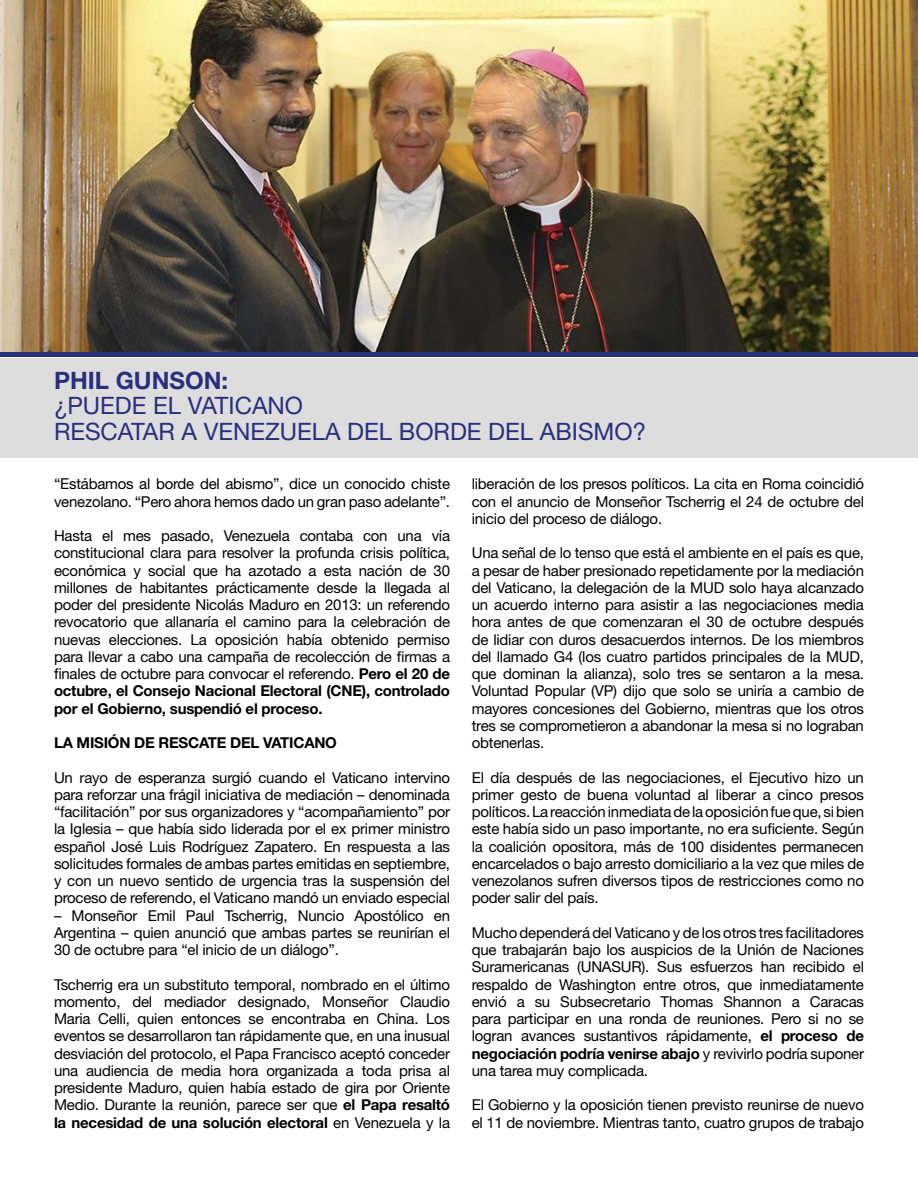
<style>
.page{position:relative;width:918px;height:1188px;background:#fff}
.page>*{position:absolute;margin:0;border:0;box-sizing:border-box;transform-origin:0 0}
.t1{font:24px/25.5px "Helvetica Neue";color:#282f7d}
.t2{font:700 24px "Helvetica Neue";color:#282f7d}
.t3{font:15px/17.2px "Helvetica Neue";letter-spacing:-.015em;color:#000;text-align:justify}
.t4{font:700 15px "Helvetica Neue";letter-spacing:-.015em;color:#000}
.s1{font-weight:700}
</style>
<div class="page">
<img style="left:0;top:0;width:918px;height:352px">
<div style="left:0;top:358px;width:918px;height:100px;background:#dedddd"></div>
<hr style="left:0;top:352px;width:918px;height:4px;background:#282f7d">
<h1 class="t2" style="left:54px;top:361px;width:176px">PHIL GUNSON:</h1>
<h1 class="t1" style="left:54px;top:394px;width:594px">¿PUEDE EL VATICANO<br>RESCATAR A VENEZUELA DEL BORDE DEL ABISMO?</h1>
<p class="t3" style="left:54px;top:476px;width:398px">“Estábamos al borde del abismo”, dice un conocido chiste venezolano. “Pero ahora hemos dado un gran paso adelante”.</p>
<p class="t3" style="left:54px;top:528px;width:398px">Hasta el mes pasado, Venezuela contaba con una vía constitucional clara para resolver la profunda crisis política, económica y social que ha azotado a esta nación de 30 millones de habitantes prácticamente desde la llegada al poder del presidente Nicolás Maduro en 2013: un referendo revocatorio que allanaría el camino para la celebración de nuevas elecciones. La oposición había obtenido permiso para llevar a cabo una campaña de recolección de firmas a finales de octubre para convocar el referendo. <span class="s1">Pero el 20 de octubre, el Consejo Nacional Electoral (CNE), controlado por el Gobierno, suspendió el proceso.</span></p>
<p class="t4" style="left:54px;top:731px;width:284px">LA MISIÓN DE RESCATE DEL VATICANO</p>
<p class="t3" style="left:54px;top:770px;width:398px">Un rayo de esperanza surgió cuando el Vaticano intervino para reforzar una frágil iniciativa de mediación – denominada “facilitación” por sus organizadores y “acompañamiento” por la Iglesia – que había sido liderada por el ex primer ministro español José Luis Rodríguez Zapatero. En respuesta a las solicitudes formales de ambas partes emitidas en septiembre, y con un nuevo sentido de urgencia tras la suspensión del proceso de referendo, el Vaticano mandó un enviado especial</p>
<p class="t3" style="left:54px;top:908px;width:398px">– Monseñor Emil Paul Tscherrig, Nuncio Apostólico en Argentina – quien anunció que ambas partes se reunirían el 30 de octubre para “el inicio de un diálogo”.</p>
<p class="t3" style="left:54px;top:977px;width:398px">Tscherrig era un substituto temporal, nombrado en el último momento, del mediador designado, Monseñor Claudio Maria Celli, quien entonces se encontraba en China. Los eventos se desarrollaron tan rápidamente que, en una inusual desviación del protocolo, el Papa Francisco aceptó conceder una audiencia de media hora organizada a toda prisa al presidente Maduro, quien había estado de gira por Oriente Medio. Durante la reunión, parece ser que <span class="s1">el Papa resaltó la necesidad de una solución electoral</span> en Venezuela y la</p>
<p class="t3" style="left:472px;top:476px;width:394px">liberación de los presos políticos. La cita en Roma coincidió con el anuncio de Monseñor Tscherrig el 24 de octubre del inicio del proceso de diálogo.</p>
<p class="t3" style="left:472px;top:545px;width:394px">Una señal de lo tenso que está el ambiente en el país es que, a pesar de haber presionado repetidamente por la mediación del Vaticano, la delegación de la MUD solo haya alcanzado un acuerdo interno para asistir a las negociaciones media hora antes de que comenzaran el 30 de octubre después de lidiar con duros desacuerdos internos. De los miembros del llamado G4 (los cuatro partidos principales de la MUD, que dominan la alianza), solo tres se sentaron a la mesa.<br>Voluntad Popular (VP) dijo que solo se uniría a cambio de mayores concesiones del Gobierno, mientras que los otros tres se comprometieron a abandonar la mesa si no lograban obtenerlas.</p>
<p class="t3" style="left:472px;top:770px;width:394px">El día después de las negociaciones, el Ejecutivo hizo un primer gesto de buena voluntad al liberar a cinco presos políticos. La reacción inmediata de la oposición fue que, si bien este había sido un paso importante, no era suficiente. Según la coalición opositora, más de 100 disidentes permanecen encarcelados o bajo arresto domiciliario a la vez que miles de venezolanos sufren diversos tipos de restricciones como no poder salir del país.</p>
<p class="t3" style="left:472px;top:925px;width:394px">Mucho dependerá del Vaticano y de los otros tres facilitadores que trabajarán bajo los auspicios de la Unión de Naciones Suramericanas (UNASUR). Sus esfuerzos han recibido el respaldo de Washington entre otros, que inmediatamente envió a su Subsecretario Thomas Shannon a Caracas para participar en una ronda de reuniones. Pero si no se logran avances sustantivos rápidamente, <span class="s1">el proceso de negociación podría venirse abajo</span> y revivirlo podría suponer una tarea muy complicada.</p>
<p class="t3" style="left:472px;top:1097px;width:394px">El Gobierno y la oposición tienen previsto reunirse de nuevo el 11 de noviembre. Mientras tanto, cuatro grupos de trabajo</p>
</div>
